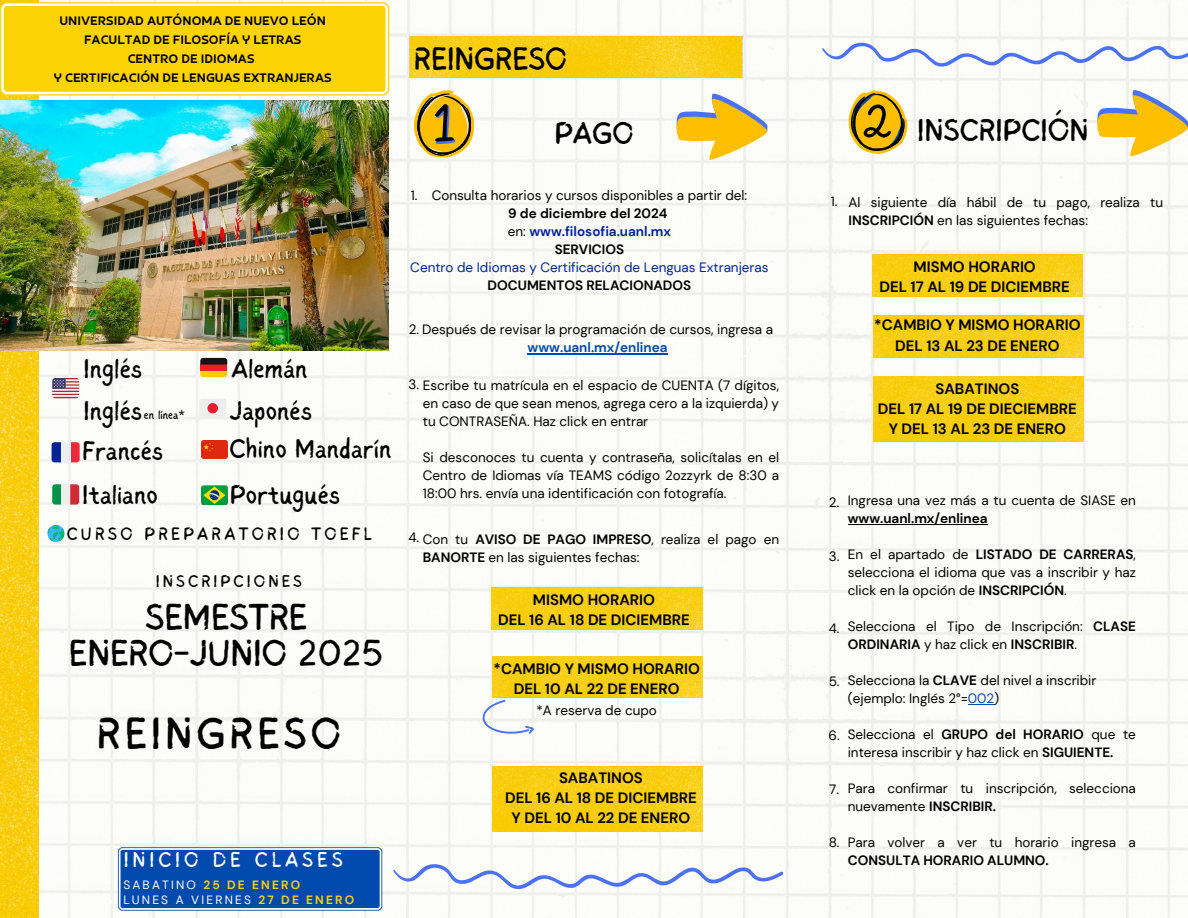
<style>
.page{position:relative;width:1188px;height:918px;background:#fff}
.page>*{position:absolute;margin:0;border:0;box-sizing:border-box;transform-origin:0 0}
.t1{font:45px "Sigher";letter-spacing:.09em;color:#000}
.t2{font:37.5px/36px "Sigher";color:#000;text-align:center}
.t3{font:32.55px "Sigher";color:#000}
.t4{font:31.5px "Sigher";color:#000}
.t5{font:27px "Sigher";color:#000}
.t6{font:21.45px "Sigher";letter-spacing:.18em;color:#fff}
.t7{font:18px "Sigher";letter-spacing:.18em;color:#000}
.t8{font:16.95px "Sigher";letter-spacing:.18em;color:#000}
.t9{font:700 15px "DM Sans";color:#000}
.t10{font:13.95px "Croogla 4 F";color:#000}
.t11{font:13.5px/18px "DM Sans";color:#000}
.t12{font:700 13.5px "DM Sans";color:#000}
.t13{font:13.5px "DM Sans";color:#002495}
.t14{font:700 13.5px "DM Sans";color:#002495}
.t15{font:700 13.5px "DM Sans";color:#004aad}
.t16{font:12px "DM Sans";letter-spacing:.18em;color:#fff}
.t17{font:700 12px "DM Sans";letter-spacing:.18em;color:#fed305}
.t18{font:12px "Sigher";color:#000}
.s1{font-family:"Noto Sans"}
.s2{font-weight:400;color:#fff}
.s3{font-weight:700;color:#fed305}
.s4{font-weight:400;color:#000}
.s5{font-weight:700}
.s6{color:#004aad}
</style>
<div class="page">
<img style="left:38px;top:0;width:1150px;height:918px">
<img style="left:409px;top:36px;width:333px;height:42px">
<svg style="left:414px;top:90px;width:61px;height:68px"></svg>
<svg style="left:667px;top:80px;width:106px;height:99px"></svg>
<img style="left:492px;top:588px;width:210px;height:42px">
<img style="left:493px;top:656px;width:210px;height:42px">
<img style="left:493px;top:766px;width:210px;height:65px">
<svg style="left:483px;top:700px;width:50px;height:34px"></svg>
<svg style="left:1088px;top:77px;width:100px;height:99px"></svg>
<svg style="left:848px;top:90px;width:60px;height:64px"></svg>
<img style="left:872px;top:254px;width:211px;height:42px">
<img style="left:873px;top:316px;width:211px;height:41px">
<img style="left:873px;top:377px;width:211px;height:65px">
<svg style="left:393px;top:863px;width:391px;height:27px"></svg>
<hr style="left:528px;top:353px;width:140px;height:1px;background:#004aad">
<hr style="left:848px;top:524px;width:140px;height:1px;background:#000">
<svg style="left:968px;top:704px;width:26px;height:1px"></svg>
<svg style="left:822px;top:42px;width:366px;height:25px"></svg>
<img style="left:0;top:0;width:38px;height:918px">
<svg style="left:0;top:2px;width:389px;height:94px;background:#fed616"></svg>
<img style="left:0;top:100px;width:388px;height:250px">
<svg style="left:118px;top:847px;width:264px;height:63px;background:#0f55b2"></svg>
<svg style="left:70px;top:442px;width:10px;height:20px"></svg>
<svg style="left:52px;top:442px;width:9px;height:20px"></svg>
<div style="left:61px;top:442px;width:9px;height:20px;background:#eee"></div>
<svg style="left:52px;top:378px;width:27px;height:20px"></svg>
<svg style="left:70px;top:484px;width:9px;height:21px"></svg>
<svg style="left:52px;top:484px;width:9px;height:21px"></svg>
<div style="left:61px;top:484px;width:9px;height:21px;background:#eee"></div>
<svg style="left:200px;top:371px;width:27px;height:6px"></svg>
<div style="left:200px;top:365px;width:27px;height:6px;background:#ed1f24"></div>
<svg style="left:200px;top:358px;width:27px;height:7px"></svg>
<div style="left:199px;top:399px;width:27px;height:19px;background:#eee;border-radius:3px"></div>
<svg style="left:207px;top:403px;width:11px;height:10px"></svg>
<div style="left:201px;top:440px;width:27px;height:19px;background:#de2910;border-radius:3px"></div>
<svg style="left:203px;top:443px;width:10px;height:9px"></svg>
<div style="left:201px;top:485px;width:27px;height:20px;background:#009b3a;border-radius:3px"></div>
<svg style="left:203px;top:487px;width:23px;height:17px"></svg>
<svg style="left:47px;top:525px;width:17px;height:17px"></svg>
<p class="t10" style="left:59px;top:15px;width:268px">UNIVERSIDAD AUTÓNOMA DE NUEVO LEÓN</p>
<h1 class="t10" style="left:84px;top:34px;width:219px">FACULTAD DE FILOSOFÍA Y LETRAS</h1>
<p class="t10" style="left:128px;top:53px;width:128px">CENTRO DE IDIOMAS</p>
<p class="t10" style="left:54px;top:72px;width:279px">Y CERTIFICACIÓN DE LENGUAS EXTRANJERAS</p>
<p class="t3" style="left:414px;top:45px;width:155px">REINGRESO</p>
<p class="t4" style="left:554px;top:120px;width:81px">PAGO</p>
<p class="t4" style="left:917px;top:118px;width:173px">INSCRIPCIÓN</p>
<p class="t5" style="left:84px;top:358px;width:60px">Inglés</p>
<h5 class="t5" style="left:84px;top:399px;width:60px">Inglés</h5>
<p class="t18" style="left:144px;top:410px;width:43px">en línea<span class="s1">*</span></p>
<p class="t5" style="left:232px;top:358px;width:78px">Alemán</p>
<p class="t5" style="left:230px;top:399px;width:84px">Japonés</p>
<p class="t5" style="left:230px;top:438px;width:163px">Chino Mandarín</p>
<h6 class="t5" style="left:82px;top:440px;width:83px">Francés</h6>
<p class="t5" style="left:82px;top:484px;width:77px">Italiano</p>
<p class="t5" style="left:230px;top:484px;width:112px">Portugués</p>
<p class="t7" style="left:67px;top:526px;width:306px">CURSO PREPARATORIO TOEFL</p>
<p class="t8" style="left:156px;top:575px;width:148px">INSCRIPCIONES</p>
<h2 class="t2" style="left:69px;top:601px;width:316px">SEMESTRE<br>ENERO-JUNIO 2025</h2>
<p class="t1" style="left:97px;top:716px;width:246px">REINGRESO</p>
<p class="t6" style="left:124px;top:850px;width:220px">INICIO DE CLASES</p>
<p class="t17" style="left:123px;top:877px;width:178px"><span class="s2">SABATINO</span> 25 DE ENERO</p>
<p class="t16" style="left:123px;top:892px;width:233px">LUNES A VIERNES <span class="s3">27 DE ENERO</span></p>
<p class="t11" style="left:432px;top:187px;width:317px">Consulta horarios y cursos disponibles a partir del:</p>
<p class="t12" style="left:508px;top:205px;width:161px">9 de diciembre del 2024</p>
<p class="t14" style="left:508px;top:223px;width:165px"><span class="s4">en:</span> www.filosofia.uanl.mx</p>
<p class="t12" style="left:555px;top:241px;width:71px">SERVICIOS</p>
<h3 class="t13" style="left:410px;top:259px;width:360px">Centro de Idiomas y Certificación de Lenguas Extranjeras</h3>
<p class="t12" style="left:488px;top:277px;width:205px">DOCUMENTOS RELACIONADOS</p>
<p class="t11" style="left:411px;top:187px;width:8px">1.</p>
<p class="t11" style="left:409px;top:320px;width:366px">2. Después de revisar la programación de cursos, ingresa a</p>
<h3 class="t15" style="left:528px;top:338px;width:142px">www.uanl.mx/enlinea</h3>
<p class="t11" style="left:423px;top:376px;width:358px;text-align:justify;text-indent:-14px">3. Escribe tu matrícula en el espacio de CUENTA (7 dígitos, en caso de que sean menos, agrega cero a la izquierda) y tu CONTRASEÑA. Haz click en entrar</p>
<p class="t11" style="left:423px;top:448px;width:358px;text-align:justify">Si desconoces tu cuenta y contraseña, solicítalas en el Centro de Idiomas vía TEAMS código 2ozzyrk de 8:30 a 18:00 hrs. envía una identificación con fotografía.</p>
<p class="t11" style="left:408px;top:529px;width:12px">4.</p>
<p class="t11" style="left:423px;top:531px;width:358px">Con tu <span class="s5">AVISO DE PAGO IMPRESO</span>, realiza el pago en<br><span class="s5">BANORTE</span> en las siguientes fechas:</p>
<h3 class="t9" style="left:533px;top:590px;width:124px">MISMO HORARIO</h3>
<p class="t9" style="left:498px;top:610px;width:193px">DEL 16 AL 18 DE DICIEMBRE</p>
<p class="t9" style="left:493px;top:659px;width:208px">*CAMBIO Y MISMO HORARIO</p>
<p class="t9" style="left:514px;top:679px;width:167px">DEL 10 AL 22 DE ENERO</p>
<p class="t11" style="left:536px;top:701px;width:122px">*A reserva de cupo</p>
<p class="t9" style="left:559px;top:768px;width:85px">SABATINOS</p>
<p class="t9" style="left:505px;top:788px;width:193px">DEL 16 AL 18 DE DICIEMBRE</p>
<p class="t9" style="left:512px;top:808px;width:180px">Y DEL 10 AL 22 DE ENERO</p>
<p class="t11" style="left:831px;top:192px;width:8px">1.</p>
<p class="t11" style="left:848px;top:193px;width:316px">Al siguiente día hábil de tu pago, realiza tu<br><span class="s5">INSCRIPCIÓN</span> en las siguientes fechas:</p>
<p class="t9" style="left:914px;top:257px;width:124px">MISMO HORARIO</p>
<h4 class="t9" style="left:880px;top:277px;width:192px">DEL 17 AL 19 DE DICIEMBRE</h4>
<h4 class="t9" style="left:874px;top:316px;width:208px">*CAMBIO Y MISMO HORARIO</h4>
<p class="t9" style="left:895px;top:336px;width:166px">DEL 13 AL 23 DE ENERO</p>
<p class="t9" style="left:935px;top:379px;width:85px">SABATINOS</p>
<p class="t9" style="left:878px;top:399px;width:201px">DEL 17 AL 19 DE DIECIEMBRE</p>
<p class="t9" style="left:889px;top:419px;width:179px">Y DEL 13 AL 23 DE ENERO</p>
<h4 class="t11" style="left:829px;top:494px;width:12px">2.</h4>
<p class="t11" style="left:829px;top:547px;width:12px">3.</p>
<h4 class="t11" style="left:829px;top:619px;width:12px">4.</h4>
<p class="t11" style="left:829px;top:673px;width:12px">5.</p>
<p class="t11" style="left:829px;top:727px;width:13px">6.</p>
<h6 class="t11" style="left:829px;top:780px;width:11px">7.</h6>
<p class="t11" style="left:829px;top:834px;width:12px">8.</p>
<p class="t11" style="left:848px;top:491px;width:290px">Ingresa una vez más a tu cuenta de SIASE en <span class="s5">www.uanl.mx/enlinea</span></p>
<h4 class="t11" style="left:848px;top:545px;width:290px;text-align:justify">En el apartado de <span class="s5">LISTADO DE CARRERAS</span>, selecciona el idioma que vas a inscribir y haz click en la opción de <span class="s5">INSCRIPCIÓN</span>.</h4>
<h4 class="t11" style="left:848px;top:617px;width:290px">Selecciona el Tipo de Inscripción: <span class="s5">CLASE<br>ORDINARIA</span> y haz click en <span class="s5">INSCRIBIR</span>.</h4>
<p class="t11" style="left:848px;top:671px;width:250px">Selecciona la <span class="s5">CLAVE</span> del nivel a inscribir</p>
<p class="t11" style="left:848px;top:689px;width:153px">(ejemplo: Inglés 2°=<span class="s6">002</span>)</p>
<h4 class="t11" style="left:848px;top:725px;width:290px">Selecciona el <span class="s5">GRUPO del HORARIO</span> que te interesa inscribir y haz click en <span class="s5">SIGUIENTE.</span></h4>
<h4 class="t11" style="left:848px;top:779px;width:290px">Para confirmar tu inscripción, selecciona nuevamente <span class="s5">INSCRIBIR.</span></h4>
<p class="t11" style="left:848px;top:833px;width:290px">Para volver a ver tu horario ingresa a<br><span class="s5">CONSULTA HORARIO ALUMNO.</span></p>
</div>
